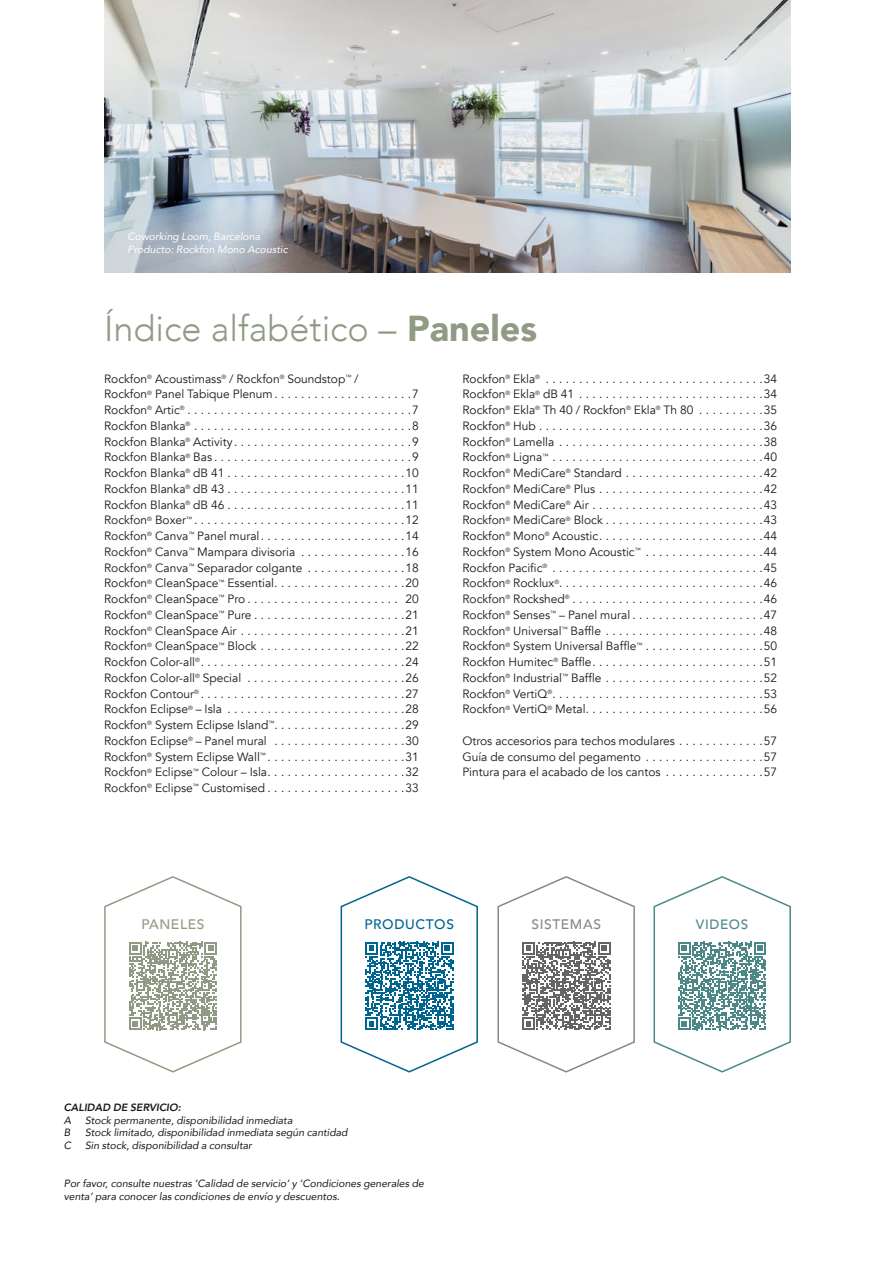
<style>
.page{position:relative;width:893px;height:1263px;background:#fff}
.page>*{position:absolute;margin:0;border:0;box-sizing:border-box;transform-origin:0 0}
.t1{font:300 36px "Avenir";color:#919a84}
.t2{font:500 13.8px "Avenir";letter-spacing:.045em;color:#006490}
.t3{font:500 13.8px "Avenir";letter-spacing:.045em;color:#87888a}
.t4{font:500 13.8px "Avenir";letter-spacing:.045em;color:#919a84}
.t5{font:500 13.5px "Avenir";letter-spacing:.045em;color:#4e8788}
.t6{font:12px/15.8px "Avenir";color:#1a171c;text-align:justify}
.t7{font:italic 10.5px/12.6px "Avenir";color:#1a171c}
.t8{font:italic 10.5px/12.6px "Avenir";color:#fff}
.t9{font:italic 800 10.5px "Avenir";color:#1a171c}
.s1{font-weight:900}
</style>
<div class="page">
<img style="left:104px;top:0;width:687px;height:272px">
<svg style="left:497px;top:876px;width:138px;height:197px"></svg>
<svg style="left:653px;top:876px;width:138px;height:197px"></svg>
<svg style="left:340px;top:876px;width:138px;height:197px"></svg>
<svg style="left:104px;top:876px;width:138px;height:197px"></svg>
<p class="t8" style="left:128px;top:230px;width:162px">Coworking Loom, Barcelona<br>Producto: Rockfon Mono Acoustic</p>
<h1 class="t1" style="left:104px;top:308px;width:434px">Índice alfabético – <span class="s1">Paneles</span></h1>
<p class="t6" style="left:104px;top:371px;width:316px;text-align:left">Rockfon<sup>®</sup> Acoustimass<sup>®</sup> / Rockfon<sup>®</sup> Soundstop<sup>™</sup> /<br>Rockfon<sup>®</sup> Panel Tabique Plenum . . . . . . . . . . . . . . . . . . . . 7<br>Rockfon<sup>®</sup> Artic<sup>®</sup> . . . . . . . . . . . . . . . . . . . . . . . . . . . . . . . . . 7<br>Rockfon Blanka<sup>®</sup> . . . . . . . . . . . . . . . . . . . . . . . . . . . . . . . . 8<br>Rockfon Blanka<sup>®</sup> Activity . . . . . . . . . . . . . . . . . . . . . . . . . . 9<br>Rockfon Blanka<sup>®</sup> Bas . . . . . . . . . . . . . . . . . . . . . . . . . . . . . 9<br>Rockfon Blanka<sup>®</sup> dB 41...........................10<br>Rockfon Blanka<sup>®</sup> dB 43...........................11<br>Rockfon Blanka<sup>®</sup> dB 46...........................11<br>Rockfon<sup>®</sup> Boxer<sup>™</sup> . . . . . . . . . . . . . . . . . . . . . . . . . . . . . . . 12<br>Rockfon<sup>®</sup> Canva<sup>™</sup> Panel mural . . . . . . . . . . . . . . . . . . . . . 14<br>Rockfon<sup>®</sup> Canva<sup>™</sup> Mampara divisoria . . . . . . . . . . . . . . . 16<br>Rockfon<sup>®</sup> Canva<sup>™</sup> Separador colgante . . . . . . . . . . . . . . 18<br>Rockfon<sup>®</sup> CleanSpace<sup>™</sup> Essential . . . . . . . . . . . . . . . . . . . 20<br>Rockfon<sup>®</sup> CleanSpace<sup>™</sup> Pro . . . . . . . . . . . . . . . . . . . . . . . 20<br>Rockfon<sup>®</sup> CleanSpace<sup>™</sup> Pure . . . . . . . . . . . . . . . . . . . . . . 21<br>Rockfon<sup>®</sup> CleanSpace Air . . . . . . . . . . . . . . . . . . . . . . . . 21<br>Rockfon<sup>®</sup> CleanSpace<sup>™</sup> Block . . . . . . . . . . . . . . . . . . . . . 22<br>Rockfon Color-all<sup>®</sup> . . . . . . . . . . . . . . . . . . . . . . . . . . . . . . 24<br>Rockfon Color-all<sup>®</sup> Special . . . . . . . . . . . . . . . . . . . . . . . 26<br>Rockfon Contour<sup>®</sup> . . . . . . . . . . . . . . . . . . . . . . . . . . . . . . 27<br>Rockfon Eclipse<sup>®</sup> – Isla . . . . . . . . . . . . . . . . . . . . . . . . . . 28<br>Rockfon<sup>®</sup> System Eclipse Island<sup>™</sup> . . . . . . . . . . . . . . . . . . . 29<br>Rockfon Eclipse<sup>®</sup> – Panel mural . . . . . . . . . . . . . . . . . . . 30<br>Rockfon<sup>®</sup> System Eclipse Wall<sup>™</sup> . . . . . . . . . . . . . . . . . . . . 31<br>Rockfon<sup>®</sup> Eclipse<sup>™</sup> Colour – Isla . . . . . . . . . . . . . . . . . . . . 32<br>Rockfon<sup>®</sup> Eclipse<sup>™</sup> Customised . . . . . . . . . . . . . . . . . . . . 33</p>
<p class="t6" style="left:462px;top:371px;width:316px">Rockfon<sup>®</sup> Ekla<sup>®</sup> . . . . . . . . . . . . . . . . . . . . . . . . . . . . . . . . 34<br>Rockfon<sup>®</sup> Ekla<sup>®</sup> dB 41 . . . . . . . . . . . . . . . . . . . . . . . . . . . 34<br>Rockfon<sup>®</sup> Ekla<sup>®</sup> Th 40 / Rockfon<sup>®</sup> Ekla<sup>®</sup> Th 80 . . . . . . . . . 35<br>Rockfon<sup>®</sup> Hub..................................36<br>Rockfon<sup>®</sup> Lamella . . . . . . . . . . . . . . . . . . . . . . . . . . . . . . 38<br>Rockfon<sup>®</sup> Ligna<sup>™</sup> . . . . . . . . . . . . . . . . . . . . . . . . . . . . . . . 40<br>Rockfon<sup>®</sup> MediCare<sup>®</sup> Standard . . . . . . . . . . . . . . . . . . . . 42<br>Rockfon<sup>®</sup> MediCare<sup>®</sup> Plus . . . . . . . . . . . . . . . . . . . . . . . . 42<br>Rockfon<sup>®</sup> MediCare<sup>®</sup> Air . . . . . . . . . . . . . . . . . . . . . . . . . 43<br>Rockfon<sup>®</sup> MediCare<sup>®</sup> Block . . . . . . . . . . . . . . . . . . . . . . . 43<br>Rockfon<sup>®</sup> Mono<sup>®</sup> Acoustic . . . . . . . . . . . . . . . . . . . . . . . . 44<br>Rockfon<sup>®</sup> System Mono Acoustic<sup>™</sup> . . . . . . . . . . . . . . . . . 44<br>Rockfon Pacific<sup>®</sup> . . . . . . . . . . . . . . . . . . . . . . . . . . . . . . . 45<br>Rockfon<sup>®</sup> Rocklux<sup>®</sup> . . . . . . . . . . . . . . . . . . . . . . . . . . . . . . 46<br>Rockfon<sup>®</sup> Rockshed<sup>®</sup> . . . . . . . . . . . . . . . . . . . . . . . . . . . . 46<br>Rockfon<sup>®</sup> Senses<sup>™</sup> – Panel mural . . . . . . . . . . . . . . . . . . . 47<br>Rockfon<sup>®</sup> Universal<sup>™</sup> Baffle . . . . . . . . . . . . . . . . . . . . . . . 48<br>Rockfon<sup>®</sup> System Universal Baffle<sup>™</sup> . . . . . . . . . . . . . . . . . 50<br>Rockfon Humitec<sup>®</sup> Baffle . . . . . . . . . . . . . . . . . . . . . . . . . 51<br>Rockfon<sup>®</sup> Industrial<sup>™</sup> Baffle . . . . . . . . . . . . . . . . . . . . . . . 52<br>Rockfon<sup>®</sup> VertiQ<sup>®</sup> . . . . . . . . . . . . . . . . . . . . . . . . . . . . . . . 53<br>Rockfon<sup>®</sup> VertiQ<sup>®</sup> Metal . . . . . . . . . . . . . . . . . . . . . . . . . . 56</p>
<p class="t6" style="left:462px;top:733px;width:316px">Otros accesorios para techos modulares . . . . . . . . . . . . 57<br>Guía de consumo del pegamento . . . . . . . . . . . . . . . . . 57<br>Pintura para el acabado de los cantos . . . . . . . . . . . . . . 57</p>
<p class="t4" style="left:141px;top:912px;width:65px">PANELES</p>
<p class="t2" style="left:365px;top:912px;width:91px">PRODUCTOS</p>
<p class="t3" style="left:531px;top:912px;width:71px">SISTEMAS</p>
<p class="t5" style="left:696px;top:912px;width:54px">VIDEOS</p>
<p class="t9" style="left:64px;top:1101px;width:119px">CALIDAD DE SERVICIO:</p>
<p class="t7" style="left:64px;top:1113px;width:9px">A</p>
<p class="t7" style="left:85px;top:1113px;width:209px">Stock permanente, disponibilidad inmediata</p>
<p class="t7" style="left:64px;top:1126px;width:8px">B</p>
<p class="t7" style="left:85px;top:1126px;width:264px">Stock limitado, disponibilidad inmediata según cantidad</p>
<p class="t7" style="left:64px;top:1139px;width:9px">C</p>
<p class="t7" style="left:85px;top:1139px;width:168px">Sin stock, disponibilidad a consultar</p>
<p class="t7" style="left:64px;top:1177px;width:362px">Por favor, consulte nuestras ‘Calidad de servicio’ y ‘Condiciones generales de venta’ para conocer las condiciones de envío y descuentos.</p>
</div>
